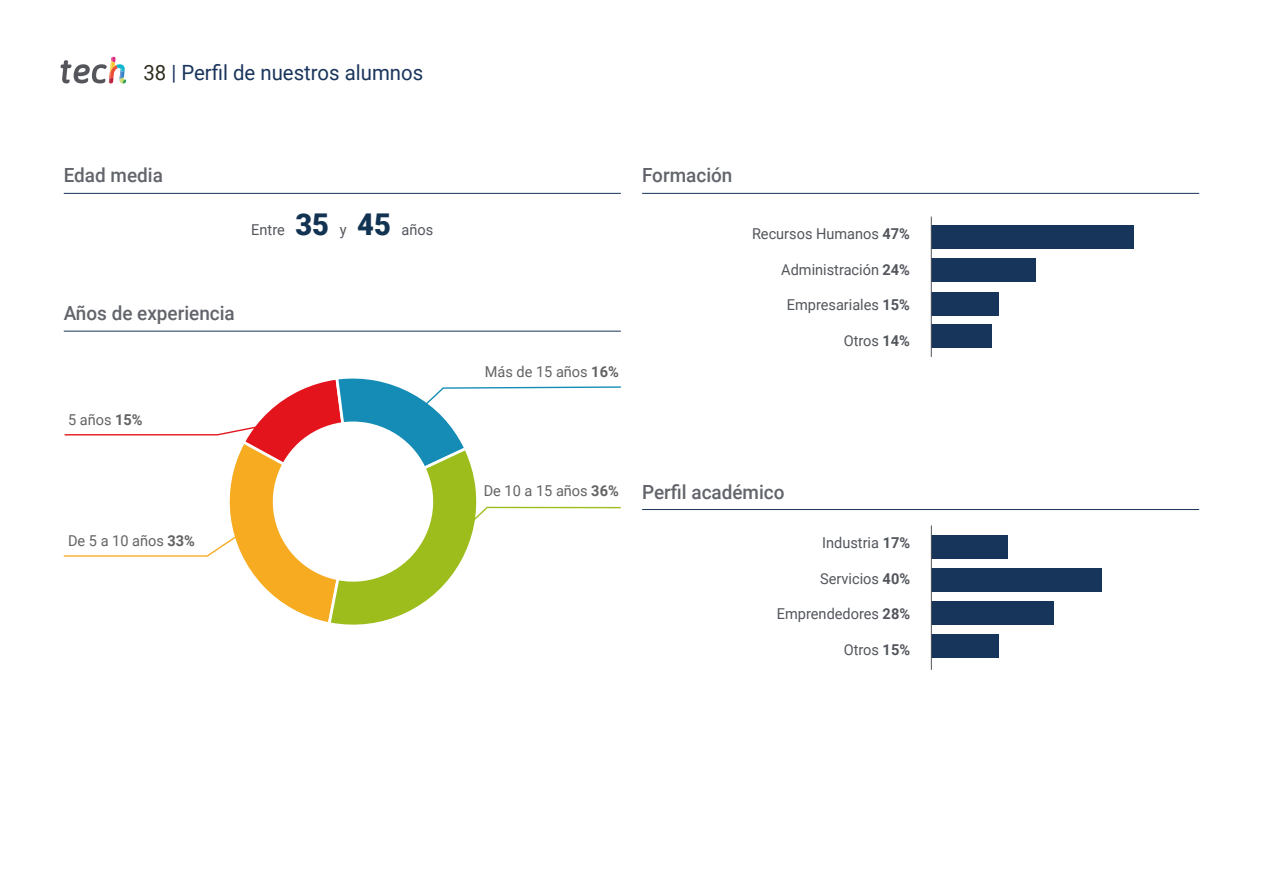
<style>
.page{position:relative;width:1263px;height:893px;background:#fff}
.page>*{position:absolute;margin:0;border:0;box-sizing:border-box;transform-origin:0 0}
.t1{font:21px "Roboto";color:#1a355c}
.t2{font:500 19.5px "Roboto";color:#61646a}
.t3{font:15px "Roboto";color:#52555b}
.t4{font:15px "Roboto";color:#636363}
.s1{color:#312e20}
.s2{font-weight:900;font-size:30px;color:#123352}
.s3{font-weight:700}
</style>
<div class="page">
<svg style="left:61px;top:57px;width:65px;height:27px"></svg>
<div style="left:931px;top:634px;width:67px;height:23px;background:#17355b"></div>
<div style="left:931px;top:292px;width:67px;height:23px;background:#17355b"></div>
<div style="left:931px;top:568px;width:170px;height:23px;background:#17355b"></div>
<hr style="left:64px;top:193px;width:557px;height:1px;background:#17355b">
<hr style="left:642px;top:509px;width:557px;height:1px;background:#17355b">
<div style="left:931px;top:535px;width:77px;height:23px;background:#17355b"></div>
<div style="left:931px;top:601px;width:123px;height:23px;background:#17355b"></div>
<hr style="left:931px;top:525px;width:1px;height:145px;background:#52555b">
<hr style="left:642px;top:193px;width:557px;height:1px;background:#17355b">
<div style="left:931px;top:226px;width:203px;height:23px;background:#17355b"></div>
<div style="left:931px;top:259px;width:104px;height:23px;background:#17355b"></div>
<div style="left:931px;top:324px;width:61px;height:24px;background:#17355b"></div>
<hr style="left:931px;top:217px;width:1px;height:140px;background:#52555b">
<hr style="left:64px;top:331px;width:557px;height:1px;background:#17355b">
<svg style="left:64px;top:378px;width:557px;height:247px"></svg>
<h1 class="t1" style="left:144px;top:57px;width:281px"><span class="s1">38</span> | Perfil de nuestros alumnos</h1>
<h2 class="t2" style="left:64px;top:161px;width:101px">Edad media</h2>
<p class="t3" style="left:251px;top:219px;width:184px">Entre <span class="s2">35</span> y <span class="s2">45</span> años</p>
<h2 class="t2" style="left:64px;top:300px;width:173px">Años de experiencia</h2>
<p class="t4" style="left:68px;top:409px;width:76px">5 años <span class="s3">15%</span></p>
<p class="t4" style="left:68px;top:530px;width:128px">De 5 a 10 años <span class="s3">33%</span></p>
<p class="t4" style="left:485px;top:361px;width:135px">Más de 15 años <span class="s3">16%</span></p>
<h2 class="t2" style="left:642px;top:161px;width:92px">Formación</h2>
<p class="t3" style="left:752px;top:224px;width:159px">Recursos Humanos <span class="s3">47%</span></p>
<p class="t3" style="left:781px;top:259px;width:130px">Administración <span class="s3">24%</span></p>
<p class="t3" style="left:787px;top:295px;width:125px">Empresariales <span class="s3">15%</span></p>
<p class="t3" style="left:844px;top:330px;width:68px">Otros <span class="s3">14%</span></p>
<p class="t4" style="left:484px;top:480px;width:137px">De 10 a 15 años <span class="s3">36%</span></p>
<h2 class="t2" style="left:642px;top:478px;width:144px">Perfil académico</h2>
<p class="t3" style="left:822px;top:532px;width:89px">Industria <span class="s3">17%</span></p>
<p class="t3" style="left:820px;top:568px;width:91px">Servicios <span class="s3">40%</span></p>
<p class="t3" style="left:777px;top:603px;width:135px">Emprendedores <span class="s3">28%</span></p>
<p class="t3" style="left:844px;top:639px;width:68px">Otros <span class="s3">15%</span></p>
</div>
